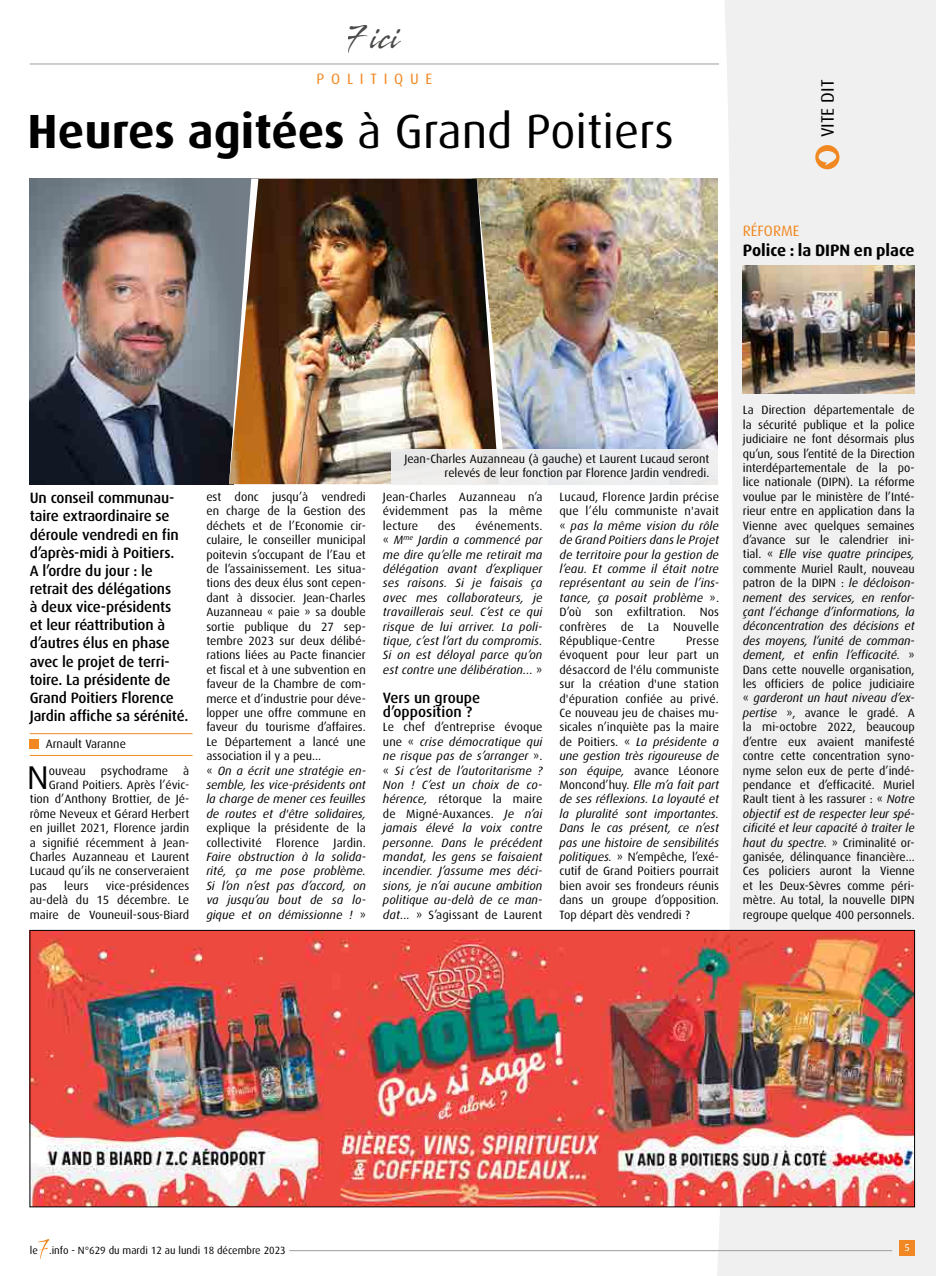
<style>
.page{position:relative;width:936px;height:1276px;background:#fff}
.page>*{position:absolute;margin:0;border:0;box-sizing:border-box;transform-origin:0 0}
.t1{font:48px "Dax";color:#000}
.t2{font:33px "Dax";color:#000}
.t3{font:30px "Stingray";color:#4a4a49;scale:.74 1}
.t4{font:18px "Dax";color:#000}
.t5{font:700 16.5px "Dax";color:#000}
.t6{font:500 15px/18.1px "Dax";letter-spacing:-.01em;color:#000}
.t7{font:15px "Dax";letter-spacing:.45em;color:#f18821}
.t8{font:15px "Dax";color:#f18821}
.t9{font:12px/14.4px "Dax";color:#000;text-align:justify}
.t10{font:italic 12px/14.4px "Dax";letter-spacing:.01em;color:#000;text-align:justify}
.t11{font:10.5px "Dax";color:#000}
.t12{font:10.2px "Dax";color:#fff}
.s1{font-weight:700}
.s2{font-style:italic}
.s3{font-style:normal}
</style>
<div class="page">
<img style="left:506px;top:179px;width:209px;height:270px">
<img style="left:30px;top:179px;width:199px;height:305px">
<img style="left:258px;top:179px;width:218px;height:305px">
<svg style="left:229px;top:179px;width:29px;height:305px;background:#9c7d5f"></svg>
<img style="left:476px;top:179px;width:30px;height:270px">
<div style="left:715px;top:0;width:220px;height:1276px;background:#f0f0f0"></div>
<hr style="left:30px;top:733px;width:162px;height:1px;background:#f18825">
<div style="left:30px;top:740px;width:9px;height:9px;background:#f18821"></div>
<hr style="left:30px;top:755px;width:162px;height:1px;background:#f18825">
<svg style="left:815px;top:145px;width:24px;height:24px"></svg>
<hr style="left:30px;top:64px;width:689px;height:1px;background:#9d9d9c">
<div style="left:391px;top:449px;width:326px;height:35px;background:#f0f0f0"></div>
<div style="left:899px;top:1240px;width:15px;height:15px;background:#f18823"></div>
<hr style="left:289px;top:1250px;width:603px;height:1px;background:#9d9d9c">
<svg style="left:38px;top:1239px;width:11px;height:19px"></svg>
<img style="left:742px;top:265px;width:172px;height:129px">
<img style="left:32px;top:932px;width:880px;height:273px">
<h3 class="t3" style="left:347px;top:18px;width:74px">7 ici</h3>
<p class="t7" style="left:316px;top:71px;width:117px">POLITIQUE</p>
<h1 class="t1" style="left:28px;top:105px;width:648px"><span class="s1">Heures agitées</span> à Grand Poitiers</h1>
<h3 class="t4" style="left:817px;top:137px;width:59px;rotate:-90deg">VITE DIT</h3>
<p class="t8" style="left:742px;top:223px;width:58px">RÉFORME</p>
<h3 class="t5" style="left:742px;top:241px;width:173px">Police : la DIPN en place</h3>
<p class="t6" style="left:30px;top:489px;width:160px">Un conseil communau&shy;taire extraordinaire se déroule vendredi en fin d’après-midi à Poitiers.<br>A l’ordre du jour : le retrait des délégations<br>à deux vice-présidents<br>et leur réattribution à d’autres élus en phase avec le projet de terri&shy;toire. La présidente de<br>Grand Poitiers Florence<br>Jardin affiche sa sérénité.</p>
<p class="t9" style="left:46px;top:737px;width:82px">Arnault Varanne</p>
<h2 class="t2" style="left:27px;top:759px;width:23px">N</h2>
<p class="t9" style="left:49px;top:763px;width:38px">ouveau</p>
<p class="t9" style="left:101px;top:763px;width:69px">psychodrame</p>
<p class="t9" style="left:183px;top:763px;width:8px">à</p>
<p class="t9" style="left:49px;top:777px;width:142px">Grand Poitiers. Après l’évic-</p>
<p class="t9" style="left:30px;top:792px;width:161px">tion d’Anthony Brottier, de Jé-</p>
<p class="t9" style="left:30px;top:806px;width:161px">rôme Neveux et Gérard Herbert</p>
<p class="t9" style="left:30px;top:821px;width:161px">en juillet 2021, Florence jardin</p>
<p class="t9" style="left:30px;top:835px;width:161px">a signifié récemment à Jean-</p>
<p class="t9" style="left:30px;top:849px;width:161px">Charles Auzanneau et Laurent</p>
<p class="t9" style="left:30px;top:864px;width:161px">Lucaud qu’ils ne conserveraient</p>
<p class="t9" style="left:30px;top:878px;width:19px">pas</p>
<p class="t9" style="left:64px;top:878px;width:26px">leurs</p>
<p class="t9" style="left:30px;top:878px;width:161px;text-indent:76px">vice-présidences au-delà du 15 décembre. Le maire de Vouneuil-sous-Biard</p>
<p class="t9" style="left:206px;top:490px;width:161px;text-align:left">est donc jusqu’à vendredi en charge de la Gestion des déchets et de l’Economie cir&shy;culaire, le conseiller municipal poitevin s’occupant de l’Eau et de l’assainissement. Les situa&shy;tions des deux élus sont cepen&shy;dant à dissocier. Jean-Charles<br>Auzanneau « paie » sa double sortie publique du 27 sep&shy;tembre 2023 sur deux délibé&shy;rations liées au Pacte financier et fiscal et à une subvention en faveur de la Chambre de com&shy;merce et d’industrie pour déve&shy;lopper une offre commune en faveur du tourisme d’affaires.<br>Le Département a lancé une association il y a peu...<br>« <span class="s2">On a écrit une stratégie en&shy;semble, les vice-présidents ont la charge de mener ces feuilles de routes et d'être solidaires,</span></p>
<p class="t9" style="left:206px;top:821px;width:161px">explique la présidente de la collectivité Florence Jardin.</p>
<p class="t10" style="left:206px;top:850px;width:161px">Faire obstruction à la solida&shy;rité, ça me pose problème.<br>Si l’on n’est pas d’accord, on va jusqu’au bout de sa lo&shy;gique et on démissionne ! <span class="s3">»</span></p>
<p class="t9" style="left:404px;top:452px;width:306px;line-height:13.5px;text-align:right">Jean-Charles Auzanneau (à gauche) et Laurent Lucaud seront relevés de leur fonction par Florence Jardin vendredi.</p>
<p class="t9" style="left:383px;top:489px;width:161px">Jean-Charles Auzanneau n’a évidemment pas la même lecture</p>
<p class="t9" style="left:438px;top:518px;width:19px">des</p>
<p class="t10" style="left:383px;top:518px;width:161px;text-indent:92px"><span class="s3">événements. «</span> M<sup>me</sup> Jardin a commencé par me dire qu’elle me retirait ma délégation avant d’expliquer ses raisons. Si je faisais ça avec mes collaborateurs, je travaillerais seul. C’est ce qui risque de lui arriver. La poli&shy;tique, c’est l’art du compromis.<br>Si on est déloyal parce qu’on est contre une délibération... <span class="s3">»</span></p>
<p class="t6" style="left:383px;top:690px;width:99px;line-height:14.4px">Vers un groupe d’opposition ?</p>
<p class="t10" style="left:383px;top:720px;width:161px"><span class="s3">Le chef d’entreprise évoque une «</span> crise démocratique qui ne risque pas de s’arranger <span class="s3">». «</span> Si c’est de l’autoritarisme ?<br>Non ! C’est un choix de co&shy;hérence, <span class="s3">rétorque la maire de Migné-Auxances.</span> Je n’ai jamais élevé la voix contre personne. Dans le précédent mandat, les gens se faisaient incendier. J’assume mes déci&shy;sions, je n’ai aucune ambition politique au-delà de ce man&shy;dat... <span class="s3">» S’agissant de Laurent</span></p>
<p class="t10" style="left:559px;top:490px;width:161px"><span class="s3">Lucaud, Florence Jardin précise que l’élu communiste n'avait «</span> pas la même vision du rôle de Grand Poitiers dans le Projet de territoire pour la gestion de l’eau. Et comme il était notre représentant au sein de l’ins&shy;tance, ça posait problème <span class="s3">».<br>D’où son exfiltration. Nos confrères de La Nouvelle République-Centre</span></p>
<p class="t9" style="left:559px;top:633px;width:161px;text-indent:126px">Presse évoquent pour leur part un désaccord de l'élu communiste sur la création d'une station d'épuration confiée au privé.<br>Ce nouveau jeu de chaises mu&shy;sicales n’inquiète pas la maire de Poitiers. « <span class="s2">La présidente a une gestion très rigoureuse de son équipe,</span> avance Léonore Moncond’huy. <span class="s2">Elle m’a fait part de ses réflexions. La loyauté et la pluralité sont importantes.<br>Dans le cas présent, ce n’est pas une histoire de sensibilités politiques.</span> » N’empêche, l’exé&shy;cutif de Grand Poitiers pourrait bien avoir ses frondeurs réunis dans un groupe d’opposition.<br>Top départ dès vendredi ?</p>
<p class="t9" style="left:742px;top:403px;width:173px">La Direction départementale de la sécurité publique et la police judiciaire ne font désormais plus qu’un, sous l’entité de la Direction interdépartementale de la po&shy;lice nationale (DIPN). La réforme voulue par le ministère de l’Inté&shy;rieur entre en application dans la Vienne avec quelques semaines d’avance sur le calendrier ini&shy;tial. « <span class="s2">Elle vise quatre principes, </span>commente Muriel Rault, nouveau patron de la DIPN : <span class="s2">le décloison&shy;nement des services, en renfor&shy;çant l’échange d’informations, la déconcentration des décisions et des moyens, l’unité de comman&shy;dement, et enfin l’efficacité.</span> » Dans cette nouvelle organisation, les officiers de police judiciaire « <span class="s2">garderont un haut niveau d’ex&shy;pertise</span> », avance le gradé. A la mi-octobre 2022, beaucoup d’entre eux avaient manifesté contre cette concentration syno&shy;nyme selon eux de perte d’indé&shy;pendance et d’efficacité. Muriel Rault tient à les rassurer : « <span class="s2">Notre objectif est de respecter leur spé&shy;cificité et leur capacité à traiter le haut du spectre.</span> » Criminalité or&shy;ganisée, délinquance financière...<br>Ces policiers auront la Vienne et les Deux-Sèvres comme péri&shy;mètre. Au total, la nouvelle DIPN regroupe quelque 400 personnels.</p>
<p class="t11" style="left:30px;top:1244px;width:257px">le .info - N°629 du mardi 12 au lundi 18 décembre 2023</p>
<p class="t12" style="left:904px;top:1242px;width:7px">5</p>
</div>
